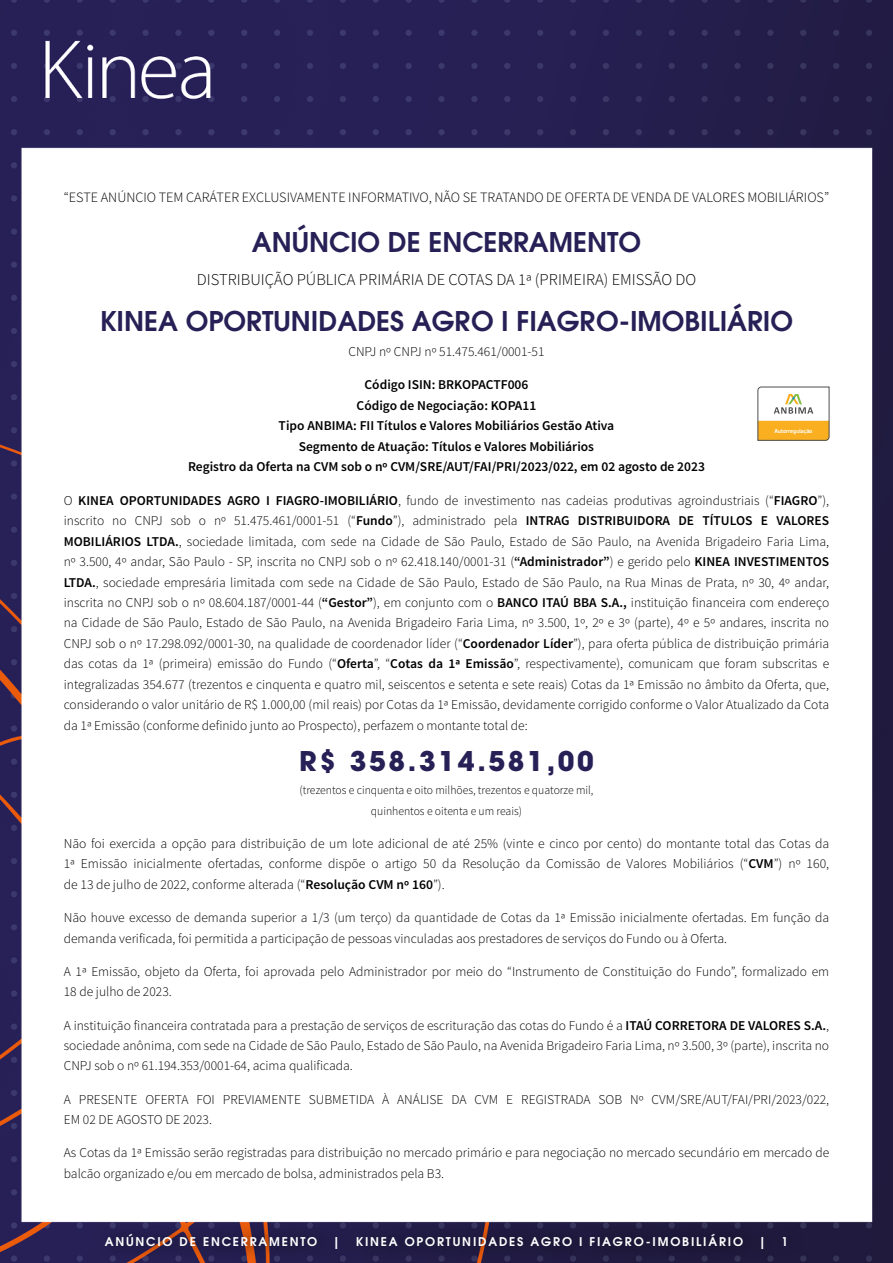
<style>
.page{position:relative;width:893px;height:1263px;background:#fff}
.page>*{position:absolute;margin:0;border:0;box-sizing:border-box;transform-origin:0 0}
.t1{font:600 27px "ITC Avant Garde Pro";color:#272056}
.t2{font:700 27px "ITC Avant Garde Pro";letter-spacing:.1em;color:#272056}
.t3{font:300 16.5px "Source Sans Pro";color:#000}
.t4{font:300 14.25px "Source Sans Pro";color:#000}
.t5{font:300 13.5px/20.5px "Source Sans Pro";color:#000}
.t6{font:600 13.5px/20.5px "Source Sans Pro";color:#000;text-align:center}
.t7{font:300 12px/20.5px "Source Sans Pro";color:#000;text-align:center}
.t8{font:600 12px "ITC Avant Garde Pro";letter-spacing:.15em;color:#fff}
.t9{font:500 5.85px "Dobra";letter-spacing:-.015em;color:#fff}
.s1{font-weight:600}
</style>
<div class="page">
<img style="left:0;top:0;width:893px;height:1263px">
<div style="left:96px;top:1222px;width:708px;height:40px;background:#000;opacity:.75"></div>
<svg style="left:758px;top:387px;width:71px;height:53px"></svg>
<p class="t4" style="left:64px;top:189px;width:767px">“ESTE ANÚNCIO TEM CARÁTER EXCLUSIVAMENTE INFORMATIVO, NÃO SE TRATANDO DE OFERTA DE VENDA DE VALORES MOBILIÁRIOS”</p>
<h1 class="t1" style="left:252px;top:224px;width:391px">ANÚNCIO DE ENCERRAMENTO</h1>
<p class="t3" style="left:197px;top:270px;width:501px">DISTRIBUIÇÃO PÚBLICA PRIMÁRIA DE COTAS DA 1ª (PRIMEIRA) EMISSÃO DO</p>
<h1 class="t1" style="left:100px;top:304px;width:695px">KINEA OPORTUNIDADES AGRO I FIAGRO-IMOBILIÁRIO</h1>
<p class="t5" style="left:348px;top:341px;width:198px">CNPJ nº CNPJ nº 51.475.461/0001-51</p>
<p class="t6" style="left:188px;top:375px;width:518px">Código ISIN: BRKOPACTF006<br>Código de Negociação: KOPA11<br>Tipo ANBIMA: FII Títulos e Valores Mobiliários Gestão Ativa<br>Segmento de Atuação: Títulos e Valores Mobiliários<br>Registro da Oferta na CVM sob o nº CVM/SRE/AUT/FAI/PRI/2023/022, em 02 agosto de 2023</p>
<p class="t5" style="left:64px;top:490px;width:767px;text-align:justify">O <span class="s1">KINEA OPORTUNIDADES AGRO I FIAGRO-IMOBILIÁRIO</span>, fundo de investimento nas cadeias produtivas agroindustriais (“<span class="s1">FIAGRO</span>”), inscrito no CNPJ sob o nº 51.475.461/0001-51 (“<span class="s1">Fundo</span>”), administrado pela <span class="s1">INTRAG DISTRIBUIDORA DE TÍTULOS E VALORES MOBILIÁRIOS LTDA.</span>, sociedade limitada, com sede na Cidade de São Paulo, Estado de São Paulo, na Avenida Brigadeiro Faria Lima, nº 3.500, 4º andar, São Paulo - SP, inscrita no CNPJ sob o nº 62.418.140/0001-31 (<span class="s1">“Administrador”</span>) e gerido pelo <span class="s1">KINEA INVESTIMENTOS LTDA.</span>, sociedade empresária limitada com sede na Cidade de São Paulo, Estado de São Paulo, na Rua Minas de Prata, nº 30, 4º andar, inscrita no CNPJ sob o nº 08.604.187/0001-44 (<span class="s1">“Gestor”</span>), em conjunto com o <span class="s1">BANCO ITAÚ BBA S.A.,</span> instituição financeira com endereço na Cidade de São Paulo, Estado de São Paulo, na Avenida Brigadeiro Faria Lima, nº 3.500, 1º, 2º e 3º (parte), 4º e 5º andares, inscrita no CNPJ sob o nº 17.298.092/0001-30, na qualidade de coordenador líder (“<span class="s1">Coordenador Líder</span>”), para oferta pública de distribuição primária das cotas da 1ª (primeira) emissão do Fundo (“<span class="s1">Oferta</span>”, “<span class="s1">Cotas da 1ª Emissão</span>”, respectivamente), comunicam que foram subscritas e integralizadas 354.677 (trezentos e cinquenta e quatro mil, seiscentos e setenta e sete reais) Cotas da 1ª Emissão no âmbito da Oferta, que, considerando o valor unitário de R$ 1.000,00 (mil reais) por Cotas da 1ª Emissão, devidamente corrigido conforme o Valor Atualizado da Cota da 1ª Emissão (conforme definido junto ao Prospecto), perfazem o montante total de:</p>
<h1 class="t2" style="left:299px;top:743px;width:296px">R$ 358.314.581,00</h1>
<p class="t7" style="left:300px;top:780px;width:295px">(trezentos e cinquenta e oito milhões, trezentos e quatorze mil, quinhentos e oitenta e um reais)</p>
<p class="t5" style="left:64px;top:833px;width:767px;text-align:justify">Não foi exercida a opção para distribuição de um lote adicional de até 25% (vinte e cinco por cento) do montante total das Cotas da 1ª Emissão inicialmente ofertadas, conforme dispõe o artigo 50 da Resolução da Comissão de Valores Mobiliários (“<span class="s1">CVM</span>”) nº 160, de 13 de julho de 2022, conforme alterada (“<span class="s1">Resolução CVM nº 160</span>”).</p>
<p class="t5" style="left:64px;top:907px;width:767px">Não houve excesso de demanda superior a 1/3 (um terço) da quantidade de Cotas da 1ª Emissão inicialmente ofertadas. Em função da demanda verificada, foi permitida a participação de pessoas vinculadas aos prestadores de serviços do Fundo ou à Oferta.</p>
<p class="t5" style="left:64px;top:961px;width:767px">A 1ª Emissão, objeto da Oferta, foi aprovada pelo Administrador por meio do “Instrumento de Constituição do Fundo”, formalizado em<br>18 de julho de 2023.</p>
<p class="t5" style="left:64px;top:1015px;width:767px;text-align:justify">A instituição financeira contratada para a prestação de serviços de escrituração das cotas do Fundo é a <span class="s1">ITAÚ CORRETORA DE VALORES S.A.</span>, sociedade anônima, com sede na Cidade de São Paulo, Estado de São Paulo, na Avenida Brigadeiro Faria Lima, nº 3.500, 3º (parte), inscrita no CNPJ sob o nº 61.194.353/0001-64, acima qualificada.</p>
<p class="t5" style="left:64px;top:1089px;width:767px">A PRESENTE OFERTA FOI PREVIAMENTE SUBMETIDA À ANÁLISE DA CVM E REGISTRADA SOB Nº CVM/SRE/AUT/FAI/PRI/2023/022,<br>EM 02 DE AGOSTO DE 2023.</p>
<p class="t5" style="left:64px;top:1143px;width:767px">As Cotas da 1ª Emissão serão registradas para distribuição no mercado primário e para negociação no mercado secundário em mercado de balcão organizado e/ou em mercado de bolsa, administrados pela B3.</p>
<p class="t9" style="left:775px;top:427px;width:39px">Autorregulação</p>
<p class="t9" style="left:775px;top:430px;width:39px">Autorregulação</p>
<p class="t8" style="left:105px;top:1234px;width:214px">ANÚNCIO DE ENCERRAMENTO</p>
<p class="t8" style="left:333px;top:1234px;width:9px">|</p>
<p class="t8" style="left:356px;top:1234px;width:389px">KINEA OPORTUNIDADES AGRO I FIAGRO-IMOBILIÁRIO</p>
<p class="t8" style="left:759px;top:1234px;width:9px">|</p>
<p class="t8" style="left:781px;top:1234px;width:8px">1</p>
</div>
